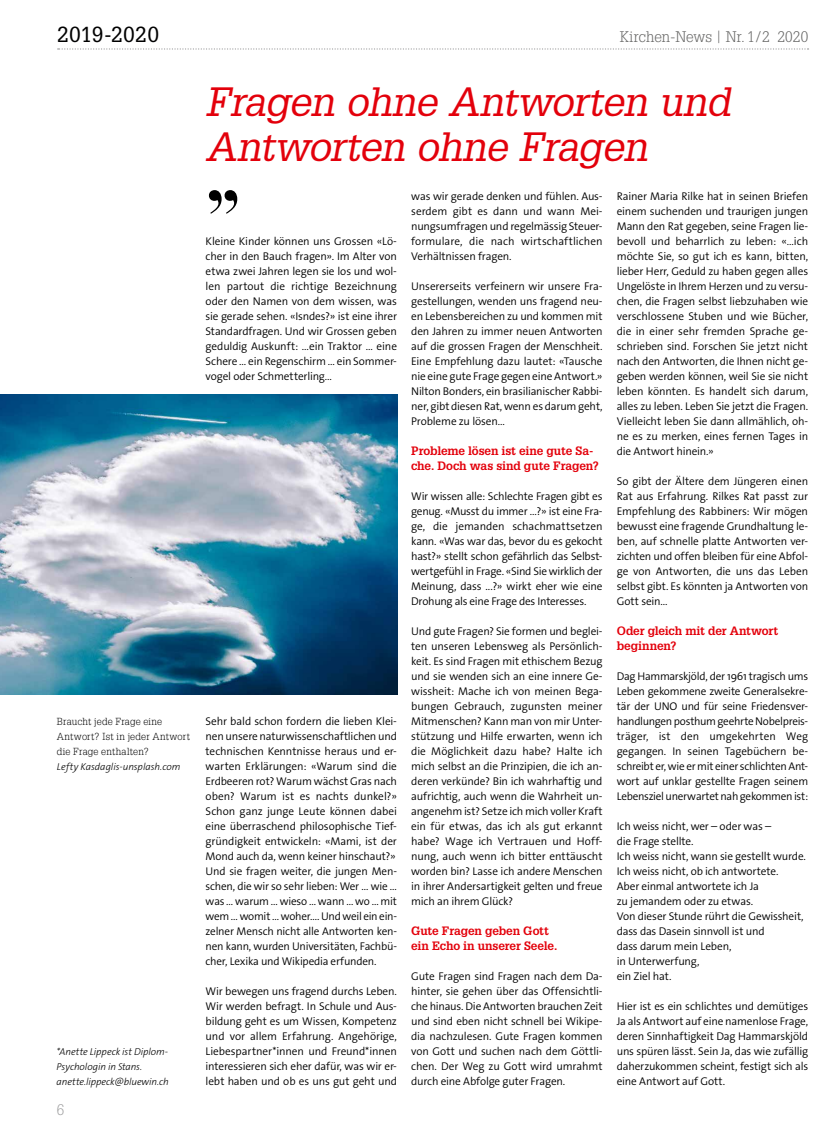
<style>
.page{position:relative;width:833px;height:1134px;background:#fff}
.page>*{position:absolute;margin:0;border:0;box-sizing:border-box;transform-origin:0 0}
.t1{font:700 75.62px "Didot LT Std";color:#000}
.t2{font:italic 40px/45px "Glypha LT";letter-spacing:-.02em;color:#e3000b}
.t3{font:21.25px "Glypha LT Std";letter-spacing:.01em;color:#000}
.t4{font:300 15px "Glypha LT Std";color:#626261}
.t5{font:300 15px "Glypha LT Std";color:#9c9c9d}
.t6{font:700 11.88px/15px "Glypha LT Std";letter-spacing:-.01em;color:#e3000b}
.t7{font:300 11.25px/15px "The Sans Os F";letter-spacing:-.015em;color:#000;text-align:justify}
.t8{font:italic 300 10px/15px "The Sans Os F";letter-spacing:-.005em;color:#000}
.t9{font:300 10px/15px "Glypha LT Std";letter-spacing:.015em;color:#000}
</style>
<div class="page">
<svg style="left:58px;top:48px;width:750px;height:2px"></svg>
<img style="left:0;top:394px;width:397px;height:301px">
<h3 class="t3" style="left:57px;top:22px;width:104px">2019-2020</h3>
<h3 class="t4" style="left:620px;top:28px;width:190px">Kirchen-News <sup>|</sup> Nr. 1/2 2020</h3>
<p class="t9" style="left:57px;top:714px;width:135px">Braucht jede Frage eine<br>Antwort? Ist in jeder Antwort die Frage enthalten?</p>
<p class="t8" style="left:57px;top:759px;width:125px">Lefty Kasdaglis-unsplash.com</p>
<p class="t8" style="left:57px;top:1044px;width:114px">*Anette Lippeck ist Diplom-<br>Psychologin in Stans. anette.lippeck@bluewin.ch</p>
<h3 class="t5" style="left:57px;top:1101px;width:9px">6</h3>
<h2 class="t2" style="left:206px;top:79px;width:526px">Fragen ohne Antworten und<br>Antworten ohne Fragen</h2>
<h1 class="t1" style="left:206px;top:127px;width:37px">„</h1>
<p class="t7" style="left:206px;top:233px;width:193px">Kleine Kinder können uns Grossen «Lö&shy;cher in den Bauch fragen». Im Alter von etwa zwei Jahren legen sie los und wol&shy;len partout die richtige Bezeichnung oder den Namen von dem wissen, was sie gerade sehen. «Isndes?» ist eine ihrer Standardfragen. Und wir Grossen geben geduldig Auskunft: …ein Traktor … eine Schere … ein Regenschirm … ein Sommer&shy;vogel oder Schmetterling…</p>
<p class="t7" style="left:206px;top:713px;width:193px">Sehr bald schon fordern die lieben Klei&shy;nen unsere naturwissenschaftlichen und technischen Kenntnisse heraus und er&shy;warten Erklärungen: «Warum sind die Erdbeeren rot? Warum wächst Gras nach oben? Warum ist es nachts dunkel?» Schon ganz junge Leute können dabei eine überraschend philosophische Tief&shy;gründigkeit entwickeln: «Mami, ist der Mond auch da, wenn keiner hinschaut?» Und sie fragen weiter, die jungen Men&shy;schen, die wir so sehr lieben: Wer … wie … was … warum … wieso … wann … wo … mit wem … womit … woher…. Und weil ein ein&shy;zelner Mensch nicht alle Antworten ken&shy;nen kann, wurden Universitäten, Fachbü&shy;cher, Lexika und Wikipedia erfunden.</p>
<p class="t7" style="left:206px;top:983px;width:193px">Wir bewegen uns fragend durchs Leben.<br>Wir werden befragt. In Schule und Aus&shy;bildung geht es um Wissen, Kompetenz und vor allem Erfahrung. Angehörige, Liebespartner*innen und Freund*innen interessieren sich eher dafür, was wir er&shy;lebt haben und ob es uns gut geht und</p>
<p class="t7" style="left:411px;top:188px;width:193px">was wir gerade denken und fühlen. Aus&shy;serdem gibt es dann und wann Mei&shy;nungsumfragen und regelmässig Steuer&shy;formulare, die nach wirtschaftlichen Verhältnissen fragen.</p>
<p class="t7" style="left:411px;top:278px;width:193px">Unsererseits verfeinern wir unsere Fra&shy;gestellungen, wenden uns fragend neu&shy;en Lebensbereichen zu und kommen mit den Jahren zu immer neuen Antworten auf die grossen Fragen der Menschheit.<br>Eine Empfehlung dazu lautet: «Tausche nie eine gute Frage gegen eine Antwort.» Nilton Bonders, ein brasilianischer Rabbi&shy;ner, gibt diesen Rat, wenn es darum geht, Probleme zu lösen…</p>
<p class="t6" style="left:411px;top:443px;width:189px">Probleme lösen ist eine gute Sa&shy;che. Doch was sind gute Fragen?</p>
<p class="t7" style="left:411px;top:488px;width:193px">Wir wissen alle: Schlechte Fragen gibt es genug. «Musst du immer …?» ist eine Fra&shy;ge, die jemanden schachmattsetzen kann. «Was war das, bevor du es gekocht hast?» stellt schon gefährlich das Selbst&shy;wertgefühl in Frage. «Sind Sie wirklich der Meinung, dass ...?» wirkt eher wie eine Drohung als eine Frage des Interesses.</p>
<p class="t7" style="left:411px;top:623px;width:193px">Und gute Fragen? Sie formen und beglei&shy;ten unseren Lebensweg als Persönlich&shy;keit. Es sind Fragen mit ethischem Bezug und sie wenden sich an eine innere Ge&shy;wissheit: Mache ich von meinen Bega&shy;bungen Gebrauch, zugunsten meiner Mitmenschen? Kann man von mir Unter&shy;stützung und Hilfe erwarten, wenn ich die Möglichkeit dazu habe? Halte ich mich selbst an die Prinzipien, die ich an&shy;deren verkünde? Bin ich wahrhaftig und aufrichtig, auch wenn die Wahrheit un&shy;angenehm ist? Setze ich mich voller Kraft ein für etwas, das ich als gut erkannt habe? Wage ich Vertrauen und Hoff&shy;nung, auch wenn ich bitter enttäuscht worden bin? Lasse ich andere Menschen in ihrer Andersartigkeit gelten und freue mich an ihrem Glück?</p>
<p class="t6" style="left:411px;top:923px;width:148px">Gute Fragen geben Gott ein Echo in unserer Seele.</p>
<p class="t7" style="left:411px;top:968px;width:193px">Gute Fragen sind Fragen nach dem Da&shy;hinter, sie gehen über das Offensichtli&shy;che hinaus. Die Antworten brauchen Zeit und sind eben nicht schnell bei Wikipe&shy;dia nachzulesen. Gute Fragen kommen von Gott und suchen nach dem Göttli&shy;chen. Der Weg zu Gott wird umrahmt durch eine Abfolge guter Fragen.</p>
<p class="t7" style="left:617px;top:188px;width:193px">Rainer Maria Rilke hat in seinen Briefen einem suchenden und traurigen jungen Mann den Rat gegeben, seine Fragen lie&shy;bevoll und beharrlich zu leben: «…ich möchte Sie, so gut ich es kann, bitten, lieber Herr, Geduld zu haben gegen alles Ungelöste in Ihrem Herzen und zu versu&shy;chen, die Fragen selbst liebzuhaben wie verschlossene Stuben und wie Bücher, die in einer sehr fremden Sprache ge&shy;schrieben sind. Forschen Sie jetzt nicht nach den Antworten, die Ihnen nicht ge&shy;geben werden können, weil Sie sie nicht leben könnten. Es handelt sich darum, alles zu leben. Leben Sie jetzt die Fragen.<br>Vielleicht leben Sie dann allmählich, oh&shy;ne es zu merken, eines fernen Tages in die Antwort hinein.»</p>
<p class="t7" style="left:617px;top:473px;width:193px">So gibt der Ältere dem Jüngeren einen Rat aus Erfahrung. Rilkes Rat passt zur Empfehlung des Rabbiners: Wir mögen bewusst eine fragende Grundhaltung le&shy;ben, auf schnelle platte Antworten ver&shy;zichten und offen bleiben für eine Abfol&shy;ge von Antworten, die uns das Leben selbst gibt. Es könnten ja Antworten von Gott sein…</p>
<p class="t6" style="left:617px;top:623px;width:163px">Oder gleich mit der Antwort beginnen?</p>
<p class="t7" style="left:617px;top:668px;width:193px">Dag Hammarskjöld, der 1961 tragisch ums Leben gekommene zweite Generalsekre&shy;tär der UNO und für seine Friedensver&shy;handlungen posthum geehrte Nobelpreis&shy;träger, ist den umgekehrten Weg gegangen. In seinen Tagebüchern be&shy;schreibt er, wie er mit einer schlichten Ant&shy;wort auf unklar gestellte Fragen seinem Lebensziel unerwartet nah gekommen ist:</p>
<p class="t7" style="left:617px;top:818px;width:191px;text-align:left">Ich weiss nicht, wer – oder was –<br>die Frage stellte.<br>Ich weiss nicht, wann sie gestellt wurde.<br>Ich weiss nicht, ob ich antwortete.<br>Aber einmal antwortete ich Ja<br>zu jemandem oder zu etwas.<br>Von dieser Stunde rührt die Gewissheit, dass das Dasein sinnvoll ist und<br>dass darum mein Leben,<br>in Unterwerfung,<br>ein Ziel hat.</p>
<p class="t7" style="left:617px;top:998px;width:193px">Hier ist es ein schlichtes und demütiges Ja als Antwort auf eine namenlose Frage, deren Sinnhaftigkeit Dag Hammarskjöld uns spüren lässt. Sein Ja, das wie zufällig daherzukommen scheint, festigt sich als eine Antwort auf Gott.</p>
</div>
